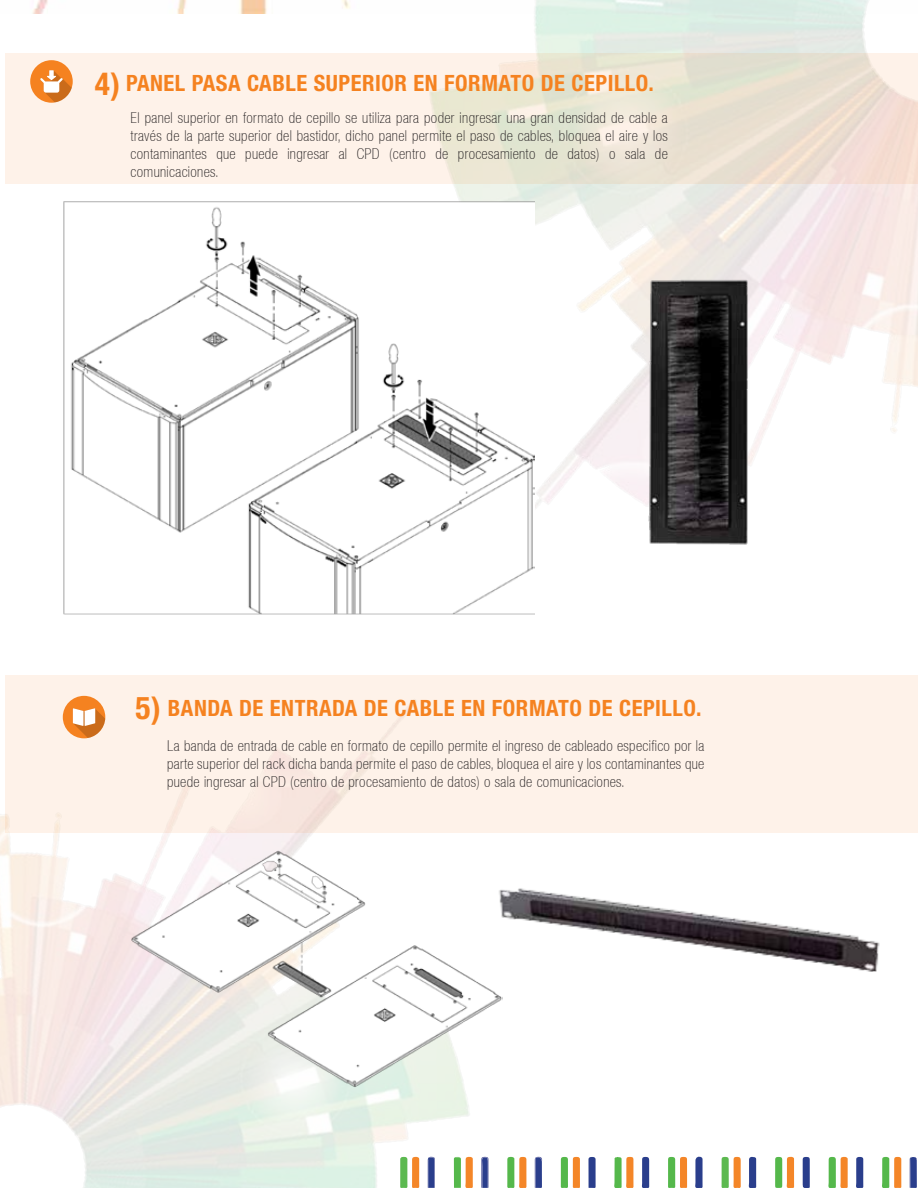
<style>
.page{position:relative;width:918px;height:1188px;background:#fff}
.page>*{position:absolute;margin:0;border:0;box-sizing:border-box;transform-origin:0 0}
.t1{font:700 condensed 31.5px "Helvetica Neue LT Std";color:#f58220}
.t2{font:700 condensed 22.5px "Helvetica Neue LT Std";letter-spacing:.025em;color:#f58220}
.t3{font:100 condensed 15px/18px "Helvetica Neue LT";letter-spacing:.025em;color:#231f20;text-align:justify}
</style>
<div class="page">
<img style="left:32px;top:0;width:318px;height:13px">
<svg style="left:5px;top:53px;width:913px;height:131px;background:#f4eadd"></svg>
<div style="left:30px;top:60px;width:43px;height:43px;background:#f58220;border-radius:50%"></div>
<svg style="left:40px;top:70px;width:32px;height:32px"></svg>
<img style="left:607px;top:232px;width:180px;height:313px">
<img style="left:63px;top:199px;width:472px;height:416px">
<div style="left:5px;top:675px;width:913px;height:157px;background:#fef2e9"></div>
<div style="left:63px;top:696px;width:42px;height:42px;background:#f58220;border-radius:50%"></div>
<svg style="left:73px;top:708px;width:32px;height:30px"></svg>
<svg style="left:803px;top:1157px;width:7px;height:31px"></svg>
<svg style="left:722px;top:1157px;width:19px;height:31px"></svg>
<svg style="left:695px;top:1156px;width:8px;height:32px"></svg>
<svg style="left:856px;top:1157px;width:7px;height:31px"></svg>
<svg style="left:748px;top:1157px;width:8px;height:31px"></svg>
<svg style="left:561px;top:1157px;width:19px;height:31px"></svg>
<svg style="left:882px;top:1157px;width:19px;height:31px"></svg>
<svg style="left:642px;top:1157px;width:7px;height:31px"></svg>
<svg style="left:400px;top:1157px;width:19px;height:31px"></svg>
<svg style="left:775px;top:1156px;width:19px;height:32px"></svg>
<svg style="left:668px;top:1157px;width:19px;height:31px"></svg>
<svg style="left:507px;top:1157px;width:19px;height:31px"></svg>
<svg style="left:828px;top:1157px;width:20px;height:31px"></svg>
<svg style="left:534px;top:1156px;width:8px;height:32px"></svg>
<svg style="left:614px;top:1157px;width:19px;height:31px"></svg>
<svg style="left:909px;top:1157px;width:8px;height:31px"></svg>
<svg style="left:428px;top:1156px;width:7px;height:32px"></svg>
<svg style="left:454px;top:1157px;width:19px;height:31px"></svg>
<svg style="left:588px;top:1157px;width:8px;height:31px"></svg>
<svg style="left:481px;top:1157px;width:8px;height:31px"></svg>
<img style="left:503px;top:888px;width:377px;height:84px">
<img style="left:130px;top:848px;width:373px;height:240px">
<h1 class="t1" style="left:95px;top:65px;width:27px">4)</h1>
<h2 class="t2" style="left:126px;top:69px;width:529px">PANEL PASA CABLE SUPERIOR EN FORMATO DE CEPILLO.</h2>
<p class="t3" style="left:131px;top:109px;width:539px">El panel superior en formato de cepillo se utiliza para poder ingresar una gran densidad de cable a través de la parte superior del bastidor, dicho panel permite el paso de cables, bloquea el aire y los contaminantes que puede ingresar al CPD (centro de procesamiento de datos) o sala de comunicaciones.</p>
<h1 class="t1" style="left:136px;top:688px;width:27px">5)</h1>
<h2 class="t2" style="left:168px;top:695px;width:535px">BANDA DE ENTRADA DE CABLE EN FORMATO DE CEPILLO.</h2>
<p class="t3" style="left:167px;top:737px;width:539px">La banda de entrada de cable en formato de cepillo permite el ingreso de cableado especifico por la parte superior del rack dicha banda permite el paso de cables, bloquea el aire y los contaminantes que puede ingresar al CPD (centro de procesamiento de datos) o sala de comunicaciones.</p>
</div>
